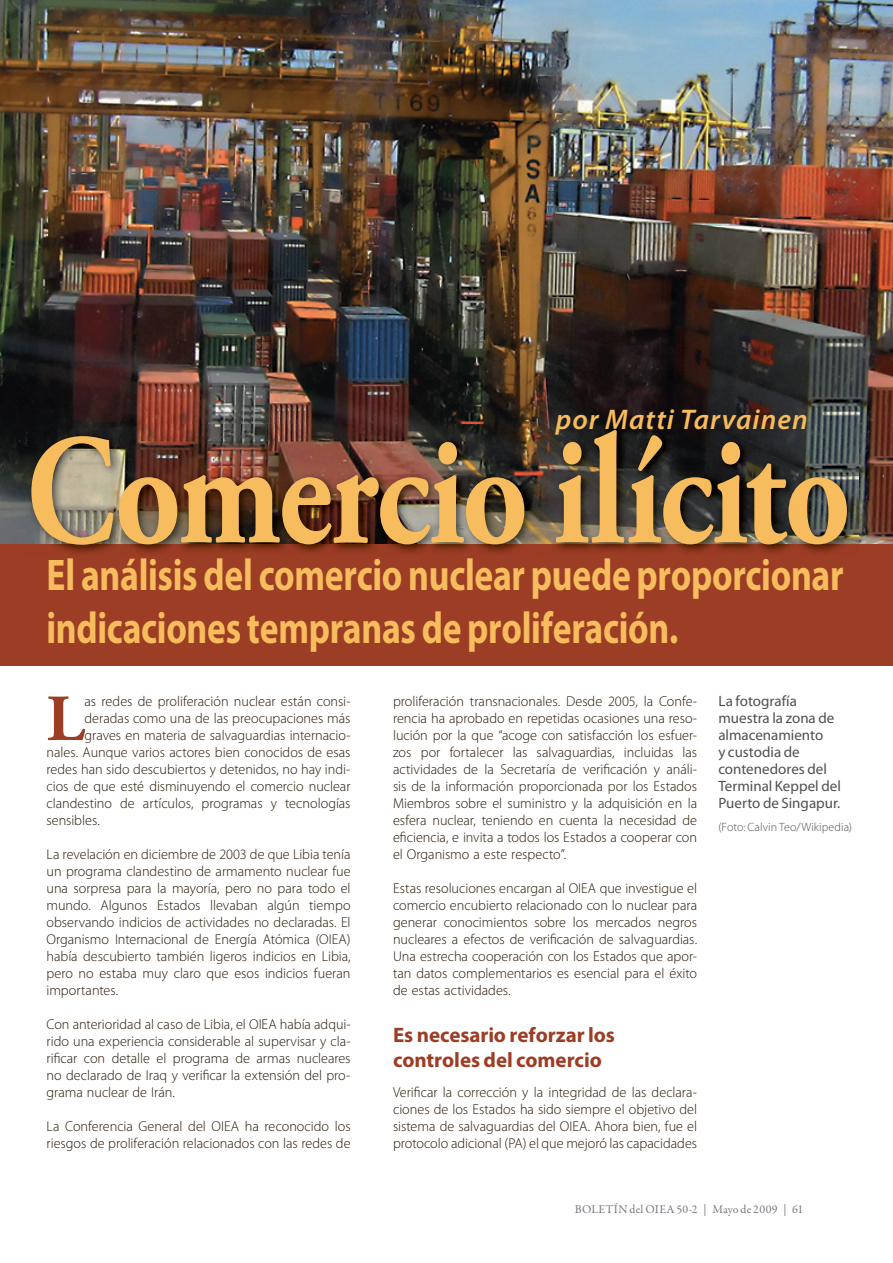
<style>
.page{position:relative;width:893px;height:1263px;background:#fff}
.page>*{position:absolute;margin:0;border:0;box-sizing:border-box;transform-origin:0 0}
.t1{font:700 156.9px "Adobe Garamond Pro";letter-spacing:-.01em;color:#f6bc5d;scale:.82 1}
.t2{font:700 65.7px "Adobe Garamond Pro";color:#9c3d25}
.t3{font:700 44.55px/53.4px "Myriad Pro";letter-spacing:-.01em;color:#f6bc5d;scale:.8 1}
.t4{font:italic 600 28.5px "Myriad Pro";letter-spacing:.04em;color:#f6bc5d}
.t5{font:700 21px/25.2px "Myriad Pro";color:#9c3d25}
.t6{font:15px/17px "Myriad Pro";color:#524f4e}
.t7{font:300 14.4px/17px "Myriad Pro";color:#261605;text-align:justify}
.t8{font:12px "Garamond Premr Pro";letter-spacing:.015em;color:#75787f}
.t9{font:300 12px "Myriad Pro";letter-spacing:.005em;color:#524f4e}
</style>
<div class="page">
<img style="left:0;top:0;width:893px;height:544px">
<div style="left:0;top:544px;width:893px;height:122px;background:#9c3d25"></div>
<img style="left:26px;top:424px;width:832px;height:129px">
<h3 class="t4" style="left:556px;top:409px;width:254px">por Matti Tarvainen</h3>
<h1 class="t1" style="left:26px;top:429px;width:1007px">Comercio ilícito</h1>
<h3 class="t3" style="left:47px;top:552px;width:998px">El análisis del comercio nuclear puede proporcionar indicaciones tempranas de proliferación.</h3>
<h2 class="t2" style="left:47px;top:692px;width:40px">L</h2>
<p class="t7" style="left:85px;top:694px;width:268px">as redes de proliferación nuclear están consi-</p>
<p class="t7" style="left:85px;top:711px;width:268px">deradas como una de las preocupaciones más</p>
<p class="t7" style="left:85px;top:728px;width:268px">graves en materia de salvaguardias internacio-</p>
<p class="t7" style="left:47px;top:745px;width:305px">nales. Aunque varios actores bien conocidos de esas</p>
<p class="t7" style="left:47px;top:762px;width:305px">redes han sido descubiertos y detenidos, no hay indi-</p>
<p class="t7" style="left:47px;top:779px;width:305px">cios de que esté disminuyendo el comercio nuclear</p>
<p class="t7" style="left:47px;top:796px;width:306px">clandestino de artículos, programas y tecnologías</p>
<p class="t7" style="left:47px;top:813px;width:55px">sensibles.</p>
<p class="t7" style="left:47px;top:847px;width:306px">La revelación en diciembre de 2003 de que Libia tenía un programa clandestino de armamento nuclear fue una sorpresa para la mayoría, pero no para todo el mundo. Algunos Estados llevaban algún tiempo observando indicios de actividades no declaradas. El Organismo Internacional de Energía Atómica (OIEA) había descubierto también ligeros indicios en Libia, pero no estaba muy claro que esos indicios fueran importantes.</p>
<p class="t7" style="left:47px;top:1017px;width:306px">Con anterioridad al caso de Libia, el OIEA había adqui&shy;rido una experiencia considerable al supervisar y cla&shy;rificar con detalle el programa de armas nucleares no declarado de Iraq y verificar la extensión del pro&shy;grama nuclear de Irán.</p>
<p class="t7" style="left:47px;top:1119px;width:306px">La Conferencia General del OIEA ha reconocido los riesgos de proliferación relacionados con las redes de</p>
<p class="t7" style="left:393px;top:694px;width:306px">proliferación transnacionales. Desde 2005, la Confe&shy;rencia ha aprobado en repetidas ocasiones una reso&shy;lución por la que “acoge con satisfacción los esfuer&shy;zos por fortalecer las salvaguardias, incluidas las actividades de la Secretaría de verificación y análi&shy;sis de la información proporcionada por los Estados Miembros sobre el suministro y la adquisición en la esfera nuclear, teniendo en cuenta la necesidad de eficiencia, e invita a todos los Estados a cooperar con el Organismo a este respecto”.</p>
<p class="t7" style="left:393px;top:881px;width:306px">Estas resoluciones encargan al OIEA que investigue el comercio encubierto relacionado con lo nuclear para generar conocimientos sobre los mercados negros nucleares a efectos de verificación de salvaguardias.<br>Una estrecha cooperación con los Estados que apor&shy;tan datos complementarios es esencial para el éxito de estas actividades.</p>
<h3 class="t5" style="left:393px;top:1024px;width:223px">Es necesario reforzar los controles del comercio</h3>
<p class="t7" style="left:393px;top:1085px;width:306px">Verificar la corrección y la integridad de las declara&shy;ciones de los Estados ha sido siempre el objetivo del sistema de salvaguardias del OIEA. Ahora bien, fue el protocolo adicional (PA) el que mejoró las capacidades</p>
<p class="t6" style="left:718px;top:694px;width:124px">La fotografía muestra la zona de almacenamiento<br>y custodia de contenedores del<br>Terminal Keppel del<br>Puerto de Singapur.</p>
<p class="t9" style="left:718px;top:823px;width:135px">(Foto: Calvin Teo/Wikipedia)</p>
<p class="t8" style="left:575px;top:1204px;width:230px">BOLETÍN del OIEA 50-2 | Mayo de 2009 | 61</p>
</div>
